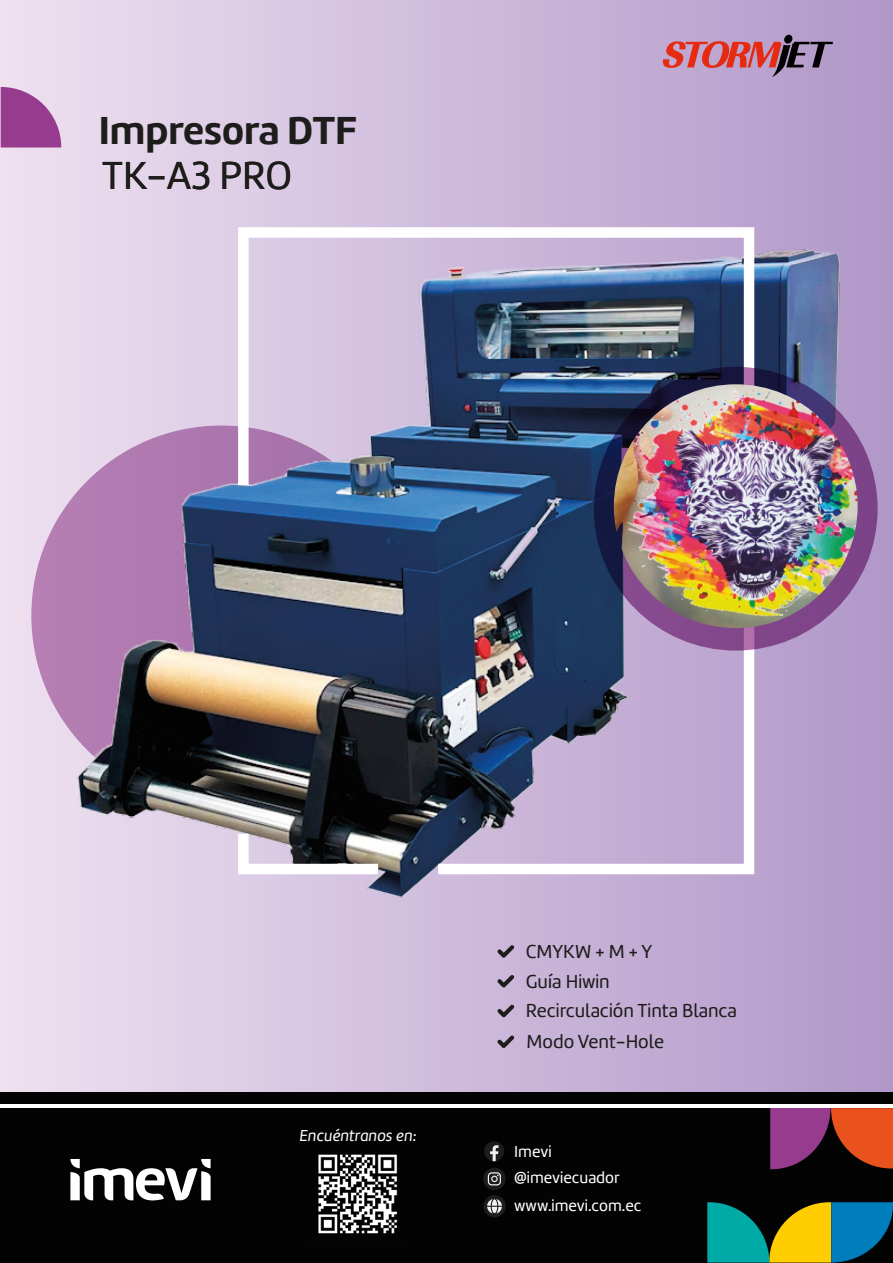
<style>
.page{position:relative;width:893px;height:1263px;background:#fff}
.page>*{position:absolute;margin:0;border:0;box-sizing:border-box;transform-origin:0 0}
.t1{font:700 40.5px "Marine";color:#1d1d1b}
.t2{font:40.5px "Marine";color:#1d1d1b}
.t3{font:19.5px/30px "Marine";color:#1d1d1b}
.t4{font:16.5px/27.9px "Marine";color:#fff}
.t5{font:italic 16.5px "Marine";color:#fff}
</style>
<div class="page">
<div style="left:1px;top:0;width:892px;height:1164px;background:linear-gradient(to right,#eee1f0,#b198c8)"></div>
<div style="left:31px;top:425px;width:380px;height:380px;background:#b57eb2;border-radius:50%"></div>
<img style="left:73px;top:234px;width:773px;height:667px">
<img style="left:233px;top:222px;width:526px;height:657px">
<svg style="left:497px;top:945px;width:17px;height:13px"></svg>
<svg style="left:497px;top:975px;width:17px;height:13px"></svg>
<svg style="left:497px;top:1004px;width:17px;height:13px"></svg>
<svg style="left:497px;top:1035px;width:17px;height:13px"></svg>
<div style="left:0;top:1092px;width:893px;height:170px;background:#030304"></div>
<svg style="left:70px;top:1159px;width:141px;height:41px"></svg>
<svg style="left:707px;top:1202px;width:186px;height:60px"></svg>
<svg style="left:770px;top:1108px;width:123px;height:61px"></svg>
<img style="left:318px;top:1154px;width:80px;height:80px">
<hr style="left:0;top:1104px;width:893px;height:4px;background:#fff">
<div style="left:483px;top:1168px;width:23px;height:22px;background:#1d1d1b;border-radius:50%"></div>
<svg style="left:488px;top:1172px;width:13px;height:13px"></svg>
<svg style="left:484px;top:1141px;width:20px;height:20px"></svg>
<div style="left:483px;top:1195px;width:23px;height:22px;background:#1d1d1b;border-radius:50%"></div>
<svg style="left:487px;top:1199px;width:15px;height:14px"></svg>
<svg style="left:594px;top:367px;width:284px;height:283px;background:#55346b"></svg>
<img style="left:614px;top:384px;width:244px;height:244px;border-radius:122px">
<svg style="left:663px;top:34px;width:170px;height:43px;background:#b2788f"></svg>
<svg style="left:1px;top:87px;width:60px;height:61px;background:#a95ea2"></svg>
<h1 class="t1" style="left:99px;top:104px;width:260px">Impresora DTF</h1>
<h1 class="t2" style="left:102px;top:150px;width:192px">TK-A3 PRO</h1>
<p class="t5" style="left:299px;top:1125px;width:119px">Encuéntranos en:</p>
<p class="t3" style="left:526px;top:936px;width:213px">CMYKW + M + Y<br>Guía Hiwin<br>Recirculación Tinta Blanca<br>Modo Vent-Hole</p>
<p class="t4" style="left:514px;top:1137px;width:39px">Imevi</p>
<p class="t4" style="left:514px;top:1164px;width:129px">@imeviecuador www.imevi.com.ec</p>
</div>
